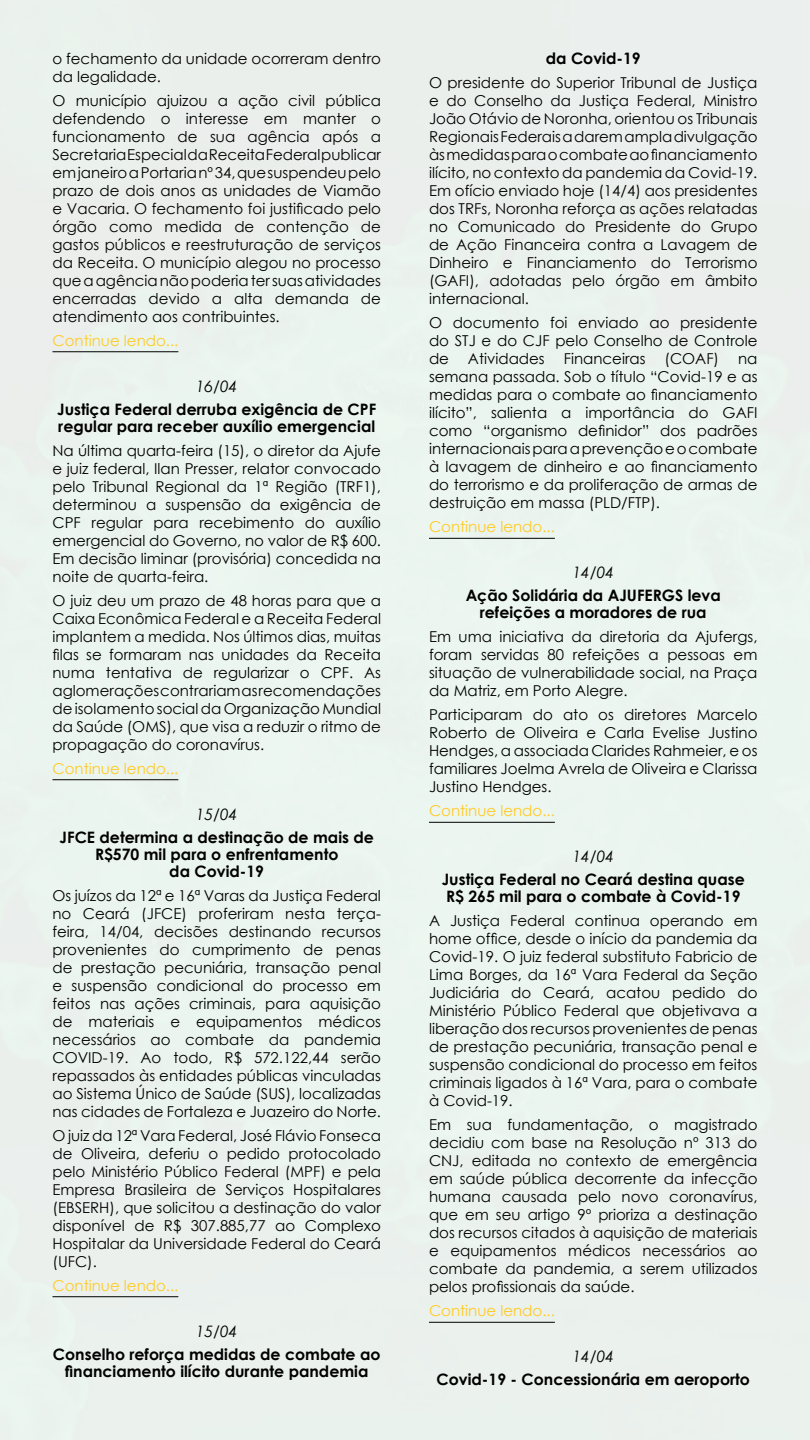
<style>
.page{position:relative;width:810px;height:1440px;background:#fff}
.page>*{position:absolute;margin:0;border:0;box-sizing:border-box;transform-origin:0 0}
.t1{font:700 15.75px/17px "Century Gothic";color:#000;text-align:center}
.t2{font:italic 15.75px "Century Gothic";color:#000}
.t3{font:15px/18px "Century Gothic";color:#000;text-align:justify}
.t4{font:15px "Century Gothic";color:#ffcb25}
</style>
<div class="page">
<hr style="left:52px;top:351px;width:126px;height:1px;background:#000">
<hr style="left:52px;top:779px;width:126px;height:1px;background:#000">
<hr style="left:52px;top:1296px;width:126px;height:1px;background:#000">
<hr style="left:429px;top:538px;width:126px;height:1px;background:#000">
<hr style="left:429px;top:822px;width:126px;height:1px;background:#000">
<hr style="left:429px;top:1322px;width:126px;height:1px;background:#000">
<p class="t3" style="left:52px;top:49px;width:330px">o fechamento da unidade ocorreram dentro da legalidade.</p>
<p class="t3" style="left:52px;top:91px;width:330px">O município ajuizou a ação civil pública defendendo o interesse em manter o funcionamento de sua agência após a Secretaria Especial da Receita Federal publicar em janeiro a Portaria nº 34, que suspendeu pelo prazo de dois anos as unidades de Viamão e Vacaria. O fechamento foi justificado pelo órgão como medida de contenção de gastos públicos e reestruturação de serviços da Receita. O município alegou no processo que a agência não poderia ter suas atividades encerradas devido a alta demanda de atendimento aos contribuintes.</p>
<p class="t4" style="left:52px;top:330px;width:127px">Continue lendo...</p>
<p class="t2" style="left:196px;top:375px;width:43px">16/04</p>
<p class="t1" style="left:57px;top:400px;width:321px;text-align:left">Justiça Federal derruba exigência de CPF regular para receber auxílio emergencial</p>
<p class="t3" style="left:52px;top:441px;width:330px">Na última quarta-feira (15), o diretor da Ajufe e juiz federal, Ilan Presser, relator convocado pelo Tribunal Regional da 1ª Região (TRF1), determinou a suspensão da exigência de CPF regular para recebimento do auxílio emergencial do Governo, no valor de R$ 600.<br>Em decisão liminar (provisória) concedida na noite de quarta-feira.</p>
<p class="t3" style="left:52px;top:591px;width:330px">O juiz deu um prazo de 48 horas para que a Caixa Econômica Federal e a Receita Federal implantem a medida. Nos últimos dias, muitas filas se formaram nas unidades da Receita numa tentativa de regularizar o CPF. As aglomerações contrariam as recomendações de isolamento social da Organização Mundial da Saúde (OMS), que visa a reduzir o ritmo de propagação do coronavírus.</p>
<p class="t4" style="left:52px;top:758px;width:127px">Continue lendo...</p>
<p class="t2" style="left:196px;top:803px;width:43px">15/04</p>
<p class="t1" style="left:60px;top:828px;width:316px">JFCE determina a destinação de mais de<br>R$570 mil para o enfrentamento<br>da Covid-19</p>
<p class="t3" style="left:52px;top:886px;width:330px">Os juízos da 12ª e 16ª Varas da Justiça Federal no Ceará (JFCE) proferiram nesta terça&shy;feira, 14/04, decisões destinando recursos provenientes do cumprimento de penas de prestação pecuniária, transação penal e suspensão condicional do processo em feitos nas ações criminais, para aquisição de materiais e equipamentos médicos necessários ao combate da pandemia COVID-19. Ao todo, R$ 572.122,44 serão repassados às entidades públicas vinculadas ao Sistema Único de Saúde (SUS), localizadas nas cidades de Fortaleza e Juazeiro do Norte.</p>
<p class="t3" style="left:52px;top:1126px;width:330px">O juiz da 12ª Vara Federal, José Flávio Fonseca de Oliveira, deferiu o pedido protocolado pelo Ministério Público Federal (MPF) e pela Empresa Brasileira de Serviços Hospitalares (EBSERH), que solicitou a destinação do valor disponível de R$ 307.885,77 ao Complexo Hospitalar da Universidade Federal do Ceará (UFC).</p>
<p class="t4" style="left:52px;top:1275px;width:127px">Continue lendo...</p>
<p class="t2" style="left:196px;top:1320px;width:43px">15/04</p>
<p class="t1" style="left:53px;top:1345px;width:329px">Conselho reforça medidas de combate ao financiamento ilícito durante pandemia</p>
<p class="t1" style="left:546px;top:49px;width:96px">da Covid-19</p>
<p class="t3" style="left:429px;top:74px;width:330px">O presidente do Superior Tribunal de Justiça e do Conselho da Justiça Federal, Ministro João Otávio de Noronha, orientou os Tribunais Regionais Federais a darem ampla divulgação às medidas para o combate ao financiamento ilícito, no contexto da pandemia da Covid-19.<br>Em ofício enviado hoje (14/4) aos presidentes dos TRFs, Noronha reforça as ações relatadas no Comunicado do Presidente do Grupo de Ação Financeira contra a Lavagem de Dinheiro e Financiamento do Terrorismo (GAFI), adotadas pelo órgão em âmbito internacional.</p>
<p class="t3" style="left:429px;top:314px;width:330px">O documento foi enviado ao presidente do STJ e do CJF pelo Conselho de Controle de</p>
<p class="t3" style="left:468px;top:350px;width:78px">Atividades</p>
<p class="t3" style="left:564px;top:350px;width:83px">Financeiras</p>
<p class="t3" style="left:665px;top:350px;width:56px">(COAF)</p>
<p class="t3" style="left:429px;top:350px;width:330px;text-indent:309px">na semana passada. Sob o título “Covid-19 e as medidas para o combate ao financiamento ilícito”, salienta a importância do GAFI como “organismo definidor” dos padrões internacionais para a prevenção e o combate à lavagem de dinheiro e ao financiamento do terrorismo e da proliferação de armas de destruição em massa (PLD/FTP).</p>
<p class="t4" style="left:429px;top:516px;width:127px">Continue lendo...</p>
<p class="t2" style="left:572px;top:562px;width:43px">14/04</p>
<p class="t1" style="left:466px;top:586px;width:257px">Ação Solidária da AJUFERGS leva refeições a moradores de rua</p>
<p class="t3" style="left:429px;top:628px;width:330px">Em uma iniciativa da diretoria da Ajufergs, foram servidas 80 refeições a pessoas em situação de vulnerabilidade social, na Praça da Matriz, em Porto Alegre.</p>
<p class="t3" style="left:429px;top:706px;width:330px">Participaram do ato os diretores Marcelo Roberto de Oliveira e Carla Evelise Justino Hendges, a associada Clarides Rahmeier, e os familiares Joelma Avrela de Oliveira e Clarissa Justino Hendges.</p>
<p class="t4" style="left:429px;top:800px;width:127px">Continue lendo...</p>
<p class="t2" style="left:572px;top:846px;width:43px">14/04</p>
<p class="t1" style="left:442px;top:870px;width:305px;text-align:left">Justiça Federal no Ceará destina quase<br>R$ 265 mil para o combate à Covid-19</p>
<p class="t3" style="left:429px;top:912px;width:330px">A Justiça Federal continua operando em home office, desde o início da pandemia da Covid-19. O juiz federal substituto Fabricio de Lima Borges, da 16ª Vara Federal da Seção Judiciária do Ceará, acatou pedido do Ministério Público Federal que objetivava a liberação dos recursos provenientes de penas de prestação pecuniária, transação penal e suspensão condicional do processo em feitos criminais ligados à 16ª Vara, para o combate à Covid-19.</p>
<p class="t3" style="left:429px;top:1116px;width:330px">Em sua fundamentação, o magistrado decidiu com base na Resolução nº 313 do CNJ, editada no contexto de emergência em saúde pública decorrente da infecção humana causada pelo novo coronavírus, que em seu artigo 9º prioriza a destinação dos recursos citados à aquisição de materiais e equipamentos médicos necessários ao combate da pandemia, a serem utilizados pelos profissionais da saúde.</p>
<p class="t4" style="left:429px;top:1300px;width:127px">Continue lendo...</p>
<p class="t2" style="left:572px;top:1346px;width:43px">14/04</p>
<p class="t1" style="left:437px;top:1370px;width:315px">Covid-19 - Concessionária em aeroporto</p>
</div>
